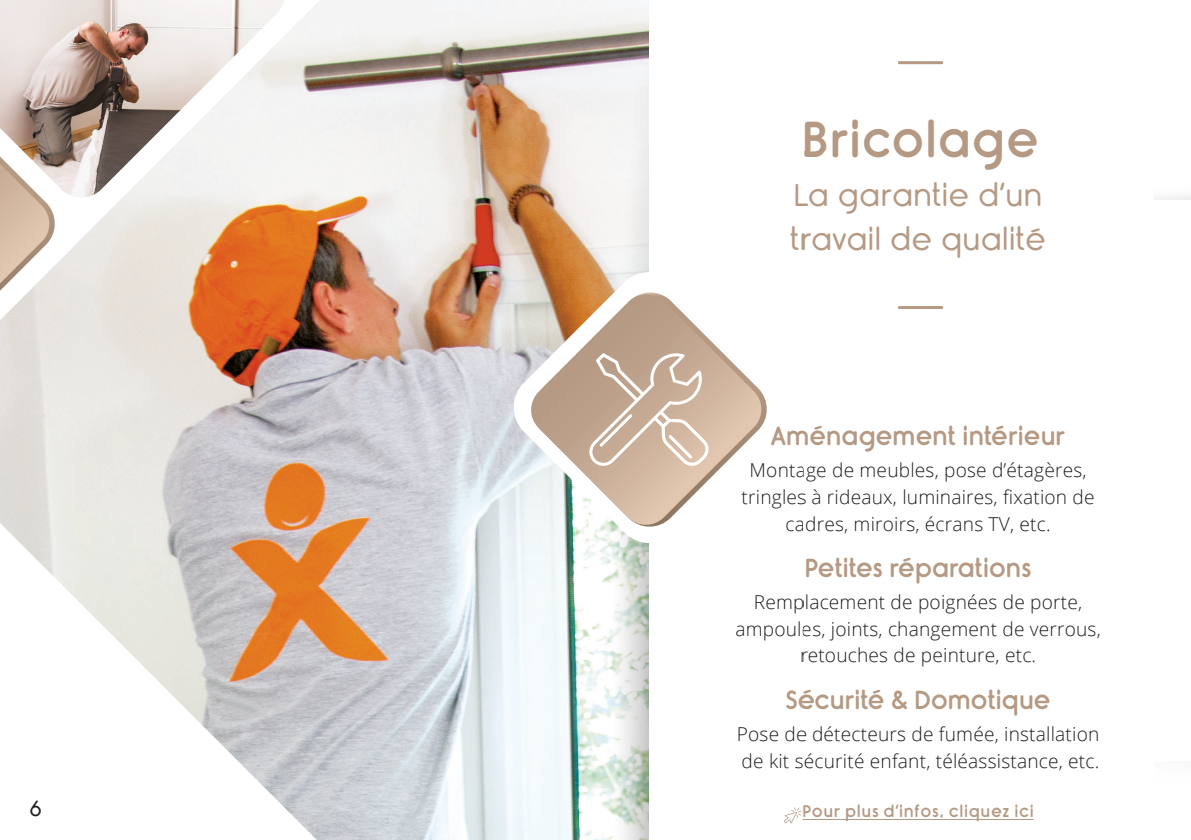
<style>
.page{position:relative;width:1191px;height:840px;background:#fff}
.page>*{position:absolute;margin:0;border:0;box-sizing:border-box;transform-origin:0 0}
.t1{font:48px "Rimouski Sb";letter-spacing:.055em;color:#b59983}
.t2{font:31.2px/43.2px "Rimouski";letter-spacing:.04em;color:#b59983}
.Sous-titre{font:24.8px "Rimouski Sb";letter-spacing:.03em;color:#b59983}
.t3{font:22px "Rimouski";color:#1d1d1b}
.Sous-titre-2{font:300 19.2px/26.8px "Open Sans";letter-spacing:.01em;color:#1d1d1b;text-align:center}
.Sous-titre-3{font:16px "Rimouski Sb";letter-spacing:.08em;color:#b59983}
</style>
<div class="page">
<img style="left:0;top:0;width:649px;height:839px">
<img style="left:0;top:0;width:284px;height:200px">
<svg style="left:0;top:156px;width:58px;height:134px"></svg>
<svg style="left:599px;top:60px;width:50px;height:779px"></svg>
<svg style="left:510px;top:268px;width:139px;height:278px"></svg>
<svg style="left:530px;top:292px;width:237px;height:237px"></svg>
<svg style="left:528px;top:294px;width:236px;height:233px"></svg>
<svg style="left:589px;top:351px;width:119px;height:114px;background:#cfb8a5"></svg>
<hr style="left:899px;top:61px;width:42px;height:3px;background:#b59983">
<hr style="left:899px;top:306px;width:42px;height:3px;background:#b59983">
<svg style="left:784px;top:807px;width:17px;height:16px"></svg>
<svg style="left:1154px;top:195px;width:37px;height:5px"></svg>
<hr style="left:802px;top:818px;width:231px;height:1px;background:#b59983">
<p class="t3" style="left:30px;top:796px;width:13px">6</p>
<p class="t1" style="left:803px;top:112px;width:237px">Bricolage</p>
<p class="t2" style="left:790px;top:175px;width:256px">La garantie d’un travail de qualité</p>
<p class="Sous-titre" style="left:771px;top:421px;width:295px">Aménagement intérieur</p>
<p class="Sous-titre-2" style="left:741px;top:456px;width:354px">Montage de meubles, pose d’étagères, tringles à rideaux, luminaires, fixation de cadres, miroirs, écrans TV, etc.</p>
<p class="Sous-titre" style="left:805px;top:553px;width:227px">Petites réparations</p>
<p class="Sous-titre-2" style="left:735px;top:587px;width:367px">Remplacement de poignées de porte, ampoules, joints, changement de verrous, retouches de peinture, etc.</p>
<p class="Sous-titre" style="left:786px;top:684px;width:266px">Sécurité &amp; Domotique</p>
<p class="Sous-titre-2" style="left:737px;top:719px;width:364px;text-align:left">Pose de détecteurs de fumée, installation de kit sécurité enfant, téléassistance, etc.</p>
<p class="Sous-titre-3" style="left:802px;top:801px;width:232px">Pour plus d’infos, cliquez ici</p>
</div>
